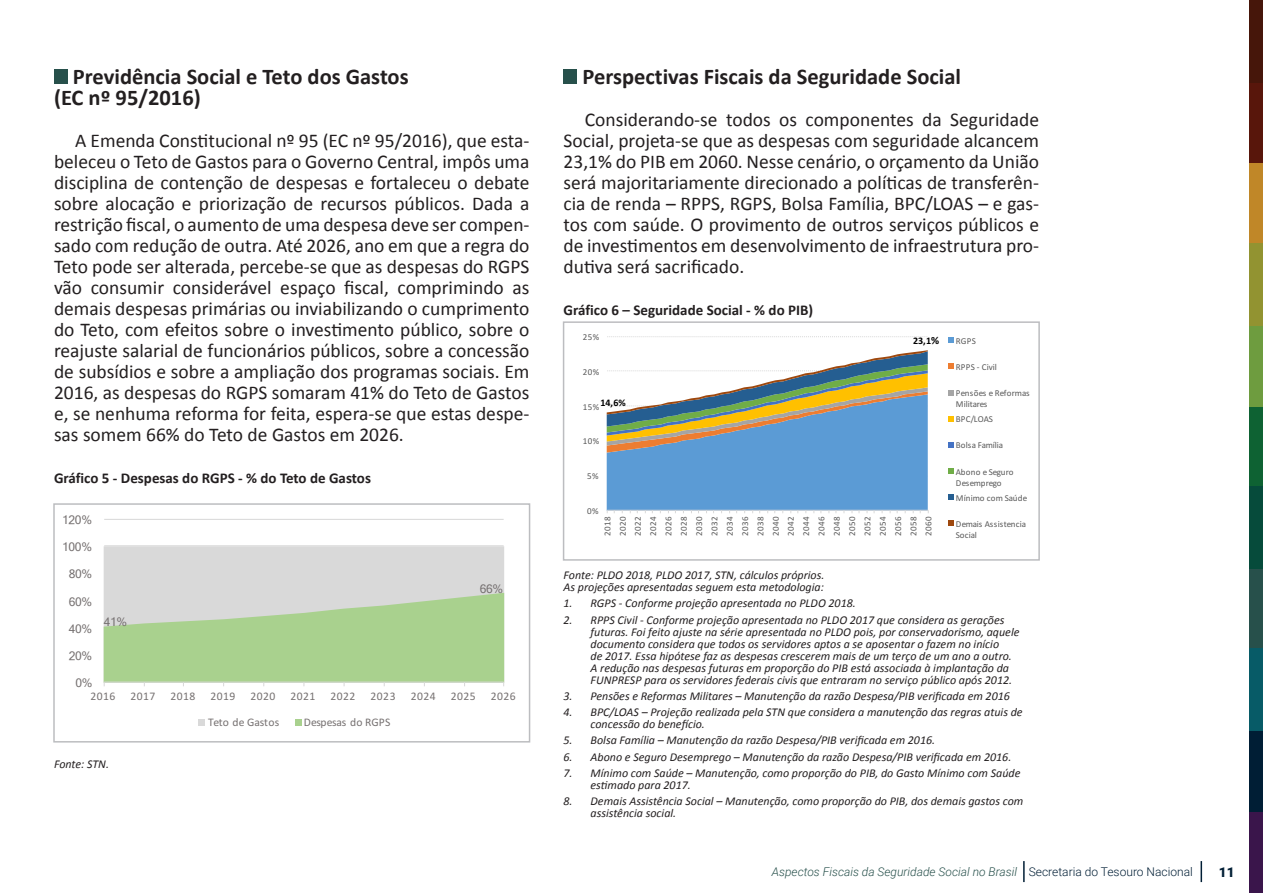
<style>
.page{position:relative;width:1263px;height:893px;background:#fff}
.page>*{position:absolute;margin:0;border:0;box-sizing:border-box;transform-origin:0 0}
.Subtitulo-Corpo_de_T{font:700 22.5px/21px "Calibri";color:#231f20}
.Corpo_texto{font:19.5px/21px "Calibri";color:#231f20;text-align:justify}
.Titulo_Tabela_-_Graf{font:700 15px "Calibri";color:#231f20}
.t1{font:900 13.5px "Roboto";color:#001e35}
.t2{font:italic 12px/12px "Calibri";color:#231f20}
.t3{font:italic 300 12px "Roboto";color:#27504b}
.t4{font:11.55px "Calibri";letter-spacing:.04em;color:#767171}
.t5{font:11.55px "Mangal";letter-spacing:-.03em;color:#767171}
.t6{font:11.55px "Calibri";color:#767171}
.t7{font:11.55px "Calibri";letter-spacing:.005em;color:#767171}
.t8{font:700 10.05px "Calibri";color:#000}
.t9{font:9px/15.3px "Calibri";letter-spacing:.03em;color:#595959;text-align:justify}
.t10{font:9px/11.1px "Calibri";letter-spacing:-.005em;color:#595959}
.t11{font:9px/11.1px "Calibri";letter-spacing:-.015em;color:#595959}
.s1{font-size:11.1px}
.s2{font-style:normal;color:#001e35}
</style>
<div class="page">
<div style="left:1249px;top:811px;width:14px;height:82px;background:#3a154b"></div>
<div style="left:1249px;top:406px;width:14px;height:82px;background:#0e6233"></div>
<div style="left:1249px;top:567px;width:14px;height:83px;background:#27504b"></div>
<div style="left:1249px;top:162px;width:14px;height:83px;background:#c08728"></div>
<div style="left:1249px;top:729px;width:14px;height:82px;background:#001e35"></div>
<div style="left:1249px;top:324px;width:14px;height:82px;background:#6e9c3f"></div>
<div style="left:1249px;top:486px;width:14px;height:82px;background:#064b3b"></div>
<div style="left:1249px;top:81px;width:14px;height:82px;background:#58160b"></div>
<div style="left:1249px;top:648px;width:14px;height:83px;background:#075b67"></div>
<div style="left:1249px;top:243px;width:14px;height:83px;background:#929331"></div>
<div style="left:1249px;top:0;width:14px;height:82px;background:#46160a"></div>
<hr style="left:1200px;top:861px;width:2px;height:21px;background:#001e35">
<hr style="left:1023px;top:861px;width:2px;height:21px;background:#001e35">
<div style="left:54px;top:70px;width:14px;height:14px;background:#27504b"></div>
<div style="left:564px;top:70px;width:13px;height:14px;background:#27504b"></div>
<hr style="left:104px;top:545px;width:400px;height:1px;background:#d9d9d9">
<hr style="left:104px;top:519px;width:400px;height:1px;background:#d9d9d9">
<div style="left:104px;top:546px;width:400px;height:47px;background:#d9d9d9"></div>
<svg style="left:104px;top:593px;width:400px;height:93px;background:#b5d4a1"></svg>
<svg style="left:199px;top:720px;width:6px;height:6px"></svg>
<svg style="left:295px;top:720px;width:6px;height:6px"></svg>
<div style="left:53px;top:503px;width:477px;height:239px;border:2px solid #bcbdc0"></div>
<svg style="left:607px;top:336px;width:321px;height:1px"></svg>
<svg style="left:607px;top:350px;width:322px;height:163px"></svg>
<svg style="left:949px;top:337px;width:5px;height:5px"></svg>
<svg style="left:949px;top:363px;width:5px;height:5px"></svg>
<svg style="left:949px;top:390px;width:5px;height:5px"></svg>
<svg style="left:949px;top:416px;width:5px;height:5px"></svg>
<svg style="left:949px;top:443px;width:5px;height:5px"></svg>
<svg style="left:949px;top:469px;width:5px;height:5px"></svg>
<svg style="left:949px;top:495px;width:5px;height:5px"></svg>
<svg style="left:949px;top:521px;width:5px;height:5px"></svg>
<div style="left:563px;top:321px;width:477px;height:240px;border:2px solid #bcbdc0"></div>
<p class="Subtitulo-Corpo_de_T" style="left:54px;top:65px;width:356px;text-indent:19px">Previdência Social e Teto dos Gastos (EC nº 95/2016)</p>
<p class="Corpo_texto" style="left:54px;top:129px;width:477px;text-indent:21px">A Emenda Constitucional nº 95 (EC nº 95/2016), que esta&shy;beleceu o Teto de Gastos para o Governo Central, impôs uma disciplina de contenção de despesas e fortaleceu o debate sobre alocação e priorização de recursos públicos. Dada a restrição fiscal, o aumento de uma despesa deve ser compen&shy;sado com redução de outra. Até 2026, ano em que a regra do Teto pode ser alterada, percebe-se que as despesas do RGPS vão consumir considerável espaço fiscal, comprimindo as demais despesas primárias ou inviabilizando o cumprimento do Teto, com efeitos sobre o investimento público, sobre o reajuste salarial de funcionários públicos, sobre a concessão de subsídios e sobre a ampliação dos programas sociais. Em 2016, as despesas do RGPS somaram 41% do Teto de Gastos e, se nenhuma reforma for feita, espera-se que estas despe&shy;sas somem 66% do Teto de Gastos em 2026.</p>
<p class="Titulo_Tabela_-_Graf" style="left:54px;top:469px;width:318px">Gráfico 5 - Despesas do RGPS - % do Teto de Gastos</p>
<p class="t5" style="left:62px;top:513px;width:31px">120%</p>
<p class="t5" style="left:62px;top:540px;width:31px">100%</p>
<p class="t5" style="left:69px;top:568px;width:25px">80%</p>
<p class="t5" style="left:69px;top:595px;width:25px">60%</p>
<p class="t5" style="left:69px;top:622px;width:25px">40%</p>
<p class="t5" style="left:69px;top:649px;width:25px">20%</p>
<p class="t5" style="left:75px;top:676px;width:19px">0%</p>
<p class="t5" style="left:104px;top:616px;width:25px">41%</p>
<p class="t5" style="left:480px;top:582px;width:25px">66%</p>
<p class="t4" style="left:90px;top:688px;width:26px">2016</p>
<p class="t4" style="left:130px;top:688px;width:26px">2017</p>
<p class="t4" style="left:171px;top:688px;width:26px">2018</p>
<p class="t4" style="left:211px;top:688px;width:26px">2019</p>
<p class="t4" style="left:251px;top:688px;width:26px">2020</p>
<p class="t4" style="left:291px;top:688px;width:26px">2021</p>
<p class="t4" style="left:331px;top:688px;width:26px">2022</p>
<p class="t4" style="left:371px;top:688px;width:26px">2023</p>
<p class="t4" style="left:411px;top:688px;width:26px">2024</p>
<p class="t4" style="left:451px;top:688px;width:26px">2025</p>
<p class="t4" style="left:491px;top:688px;width:26px">2026</p>
<p class="t7" style="left:208px;top:714px;width:73px">Teto de Gastos</p>
<p class="t6" style="left:304px;top:714px;width:88px">Despesas do RGPS</p>
<p class="t2" style="left:54px;top:757px;width:57px">Fonte: STN.</p>
<p class="Subtitulo-Corpo_de_T" style="left:582px;top:65px;width:380px">Perspectivas Fiscais da Seguridade Social</p>
<p class="Corpo_texto" style="left:564px;top:108px;width:477px;text-indent:21px">Considerando-se todos os componentes da Seguridade Social, projeta-se que as despesas com seguridade alcancem 23,1% do PIB em 2060. Nesse cenário, o orçamento da União será majoritariamente direcionado a políticas de transferên&shy;cia de renda – RPPS, RGPS, Bolsa Família, BPC/LOAS – e gas&shy;tos com saúde. O provimento de outros serviços públicos e de investimentos em desenvolvimento de infraestrutura pro&shy;dutiva será sacrificado.</p>
<p class="Titulo_Tabela_-_Graf" style="left:564px;top:301px;width:251px">Gráfico 6 – Seguridade Social - % do PIB)</p>
<p class="t9" style="left:583px;top:329px;width:18px">25%</p>
<p class="t9" style="left:583px;top:364px;width:18px">20%</p>
<p class="t8" style="left:600px;top:396px;width:27px">14,6%</p>
<p class="t9" style="left:583px;top:399px;width:18px">15%</p>
<p class="t9" style="left:583px;top:434px;width:18px">10%</p>
<p class="t9" style="left:587px;top:468px;width:13px">5%</p>
<p class="t9" style="left:587px;top:503px;width:13px">0%</p>
<p class="t8" style="left:913px;top:334px;width:28px">23,1<span class="s1">%</span></p>
<p class="t9" style="left:599px;top:536px;width:21px;rotate:-90deg">2018<br>2020<br>2022<br>2024<br>2026<br>2028<br>2030<br>2032<br>2034<br>2036<br>2038<br>2040<br>2042<br>2044<br>2046<br>2048<br>2050<br>2052<br>2054<br>2056<br>2058<br>2060</p>
<p class="t9" style="left:956px;top:333px;width:22px">RGPS</p>
<p class="t9" style="left:956px;top:359px;width:43px">RPPS - Civil</p>
<p class="t10" style="left:956px;top:387px;width:75px">Pensões e Reformas<br>Militares</p>
<p class="t9" style="left:956px;top:411px;width:39px">BPC/LOAS</p>
<p class="t10" style="left:956px;top:440px;width:49px">Bolsa Família</p>
<p class="t11" style="left:956px;top:466px;width:59px">Abono e Seguro<br>Desemprego</p>
<p class="t9" style="left:956px;top:490px;width:73px">Mínimo com Saúde</p>
<p class="t10" style="left:956px;top:518px;width:72px">Demais Assistencia<br>Social</p>
<p class="t2" style="left:564px;top:568px;width:262px">Fonte: PLDO 2018, PLDO 2017, STN, cálculos próprios.</p>
<p class="t2" style="left:564px;top:580px;width:262px">As projeções apresentadas seguem esta metodologia:</p>
<p class="t2" style="left:564px;top:597px;width:294px">1. RGPS - Conforme projeção apresentada no PLDO 2018.</p>
<p class="t2" style="left:591px;top:613px;width:430px;text-indent:-27px">2. RPPS Civil - Conforme projeção apresentada no PLDO 2017 que considera as gerações futuras. Foi feito ajuste na série apresentada no PLDO pois, por conservadorismo, aquele documento considera que todos os servidores aptos a se aposentar o fazem no início<br>de 2017. Essa hipótese faz as despesas crescerem mais de um terço de um ano a outro.<br>A redução nas despesas futuras em proporção do PIB está associada à implantação da FUNPRESP para os servidores federais civis que entraram no serviço público após 2012.</p>
<p class="t2" style="left:564px;top:689px;width:448px">3. Pensões e Reformas Militares – Manutenção da razão Despesa/PIB verificada em 2016</p>
<p class="t2" style="left:591px;top:705px;width:434px;text-indent:-27px">4. BPC/LOAS – Projeção realizada pela STN que considera a manutenção das regras atuis de concessão do benefício.</p>
<p class="t2" style="left:564px;top:734px;width:373px">5. Bolsa Família – Manutenção da razão Despesa/PIB verificada em 2016.</p>
<p class="t2" style="left:564px;top:750px;width:449px">6. Abono e Seguro Desemprego – Manutenção da razão Despesa/PIB verificada em 2016.</p>
<p class="t2" style="left:591px;top:766px;width:431px;text-indent:-27px">7. Mínimo com Saúde – Manutenção, como proporção do PIB, do Gasto Mínimo com Saúde estimado para 2017.</p>
<p class="t2" style="left:591px;top:794px;width:434px;text-indent:-27px">8. Demais Assistência Social – Manutenção, como proporção do PIB, dos demais gastos com assistência social.</p>
<p class="t3" style="left:772px;top:863px;width:422px">Aspectos Fiscais da Seguridade Social no Brasil <span class="s2">Secretaria do Tesouro Nacional</span></p>
<p class="t1" style="left:1219px;top:862px;width:17px">11</p>
</div>
